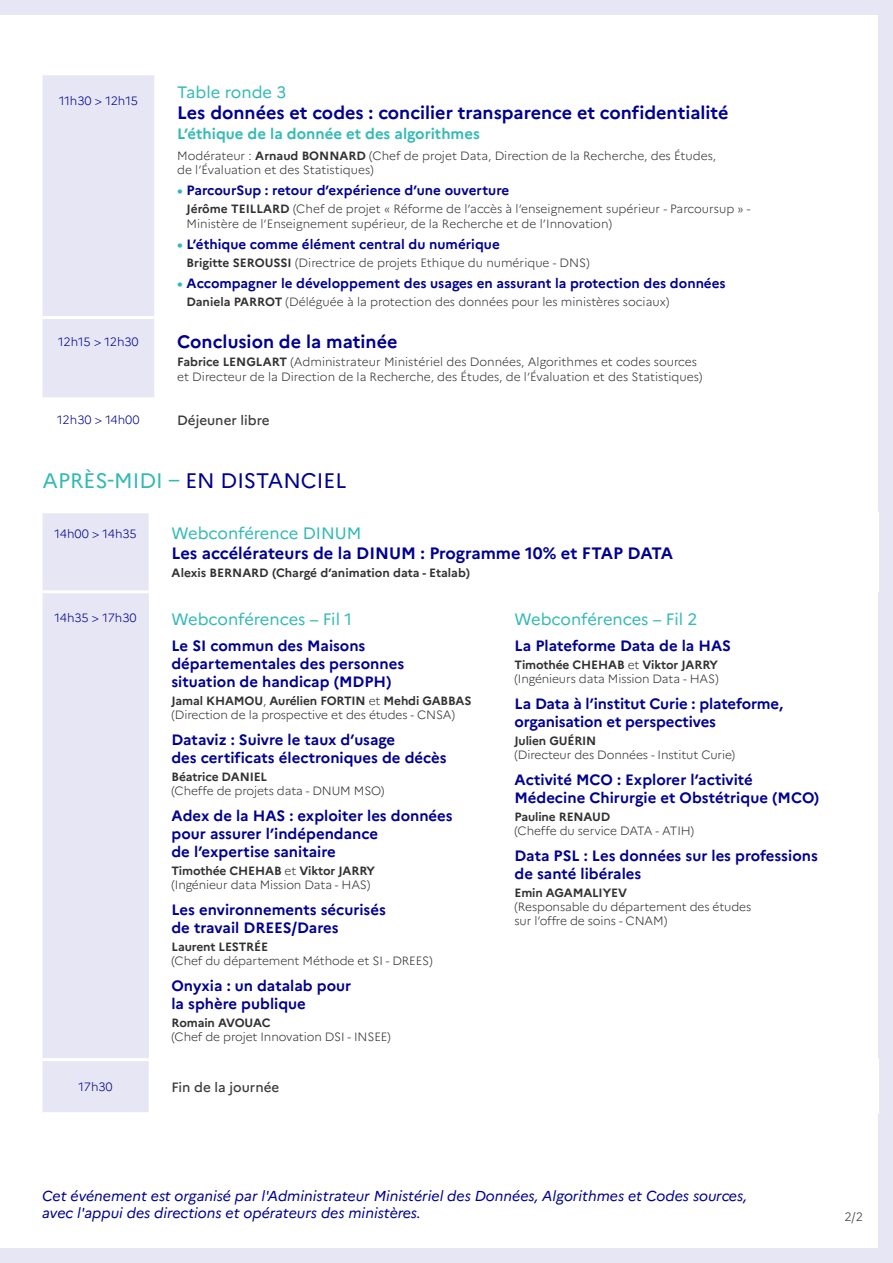
<style>
.page{position:relative;width:893px;height:1263px;background:#fff}
.page>*{position:absolute;margin:0;border:0;box-sizing:border-box;transform-origin:0 0}
.t1{font:21px "Marianne";color:#000091}
.t2{font:700 18px "Marianne";color:#000091}
.t3{font:16.5px "Marianne";color:#33bab5}
.t4{font:700 16.5px "Marianne";color:#000091}
.t5{font:700 15px/18px "Marianne";color:#000091}
.t6{font:700 15px "Marianne";color:#33bab5}
.t7{font:italic 14.4px/17.2px "Marianne";color:#000091}
.t8{font:700 13.5px "Marianne";color:#000091}
.t9{font:500 13.5px "Marianne";color:#3c3c3c}
.t10{font:300 12px/14.4px "Marianne";letter-spacing:-.005em;color:#323232}
.t11{font:700 12px "Marianne";letter-spacing:-.01em;color:#323232}
.t12{font:300 12px "Marianne";color:#000091}
.s1{font-weight:700}
.s2{color:#33bab5}
</style>
<div class="page">
<div style="left:0;top:0;width:893px;height:1263px;border:15px solid #e6e6f4"></div>
<div style="left:43px;top:513px;width:106px;height:599px;background:#e6e6f4"></div>
<hr style="left:43px;top:590px;width:106px;height:3px;background:#fff">
<hr style="left:43px;top:1058px;width:106px;height:3px;background:#fff">
<hr style="left:492px;top:1058px;width:387px;height:3px;background:#fff">
<div style="left:0;top:15px;width:28px;height:1233px;background:#fff"></div>
<div style="left:43px;top:75px;width:111px;height:322px;background:#e6e6f4"></div>
<hr style="left:43px;top:316px;width:111px;height:3px;background:#fff">
<p class="t12" style="left:59px;top:92px;width:80px">11h30 &gt; 12h15</p>
<h3 class="t3" style="left:177px;top:79px;width:111px">Table ronde 3</h3>
<h2 class="t2" style="left:177px;top:99px;width:553px">Les données et codes : concilier transparence et confidentialité</h2>
<p class="t6" style="left:177px;top:122px;width:304px">L’éthique de la donnée et des algorithmes</p>
<p class="t10" style="left:177px;top:148px;width:540px">Modérateur : <span class="s1">Arnaud BONNARD</span> (Chef de projet Data, Direction de la Recherche, des Études, de l’Évaluation et des Statistiques)</p>
<p class="t8" style="left:177px;top:180px;width:334px"><span class="s2">•</span> ParcourSup : retour d’expérience d’une ouverture</p>
<p class="t10" style="left:186px;top:201px;width:565px"><span class="s1">Jérôme TEILLARD</span> (Chef de projet « Réforme de l’accès à l’enseignement supérieur - Parcoursup » -<br>Ministère de l’Enseignement supérieur, de la Recherche et de l’Innovation)</p>
<p class="t8" style="left:177px;top:234px;width:324px"><span class="s2">•</span> L’éthique comme élément central du numérique</p>
<p class="t10" style="left:186px;top:254px;width:405px"><span class="s1">Brigitte SEROUSSI</span> (Directrice de projets Ethique du numérique - DNS)</p>
<p class="t8" style="left:177px;top:273px;width:550px"><span class="s2">•</span> Accompagner le développement des usages en assurant la protection des données</p>
<p class="t10" style="left:186px;top:293px;width:484px"><span class="s1">Daniela PARROT</span> (Déléguée à la protection des données pour les ministères sociaux)</p>
<p class="t12" style="left:58px;top:332px;width:82px">12h15 &gt; 12h30</p>
<h2 class="t2" style="left:177px;top:328px;width:222px">Conclusion de la matinée</h2>
<p class="t10" style="left:177px;top:354px;width:527px"><span class="s1">Fabrice LENGLART</span> (Administrateur Ministériel des Données, Algorithmes et codes sources et Directeur de la Direction de la Recherche, des Études, de l’Évaluation et des Statistiques)</p>
<p class="t12" style="left:57px;top:410px;width:84px">12h30 &gt; 14h00</p>
<p class="t9" style="left:177px;top:410px;width:94px">Déjeuner libre</p>
<h1 class="t1" style="left:43px;top:464px;width:305px"><span class="s2">APRÈS-MIDI –</span> EN DISTANCIEL</h1>
<p class="t12" style="left:55px;top:524px;width:84px">14h00 &gt; 14h35</p>
<h3 class="t3" style="left:171px;top:520px;width:192px">Webconférence DINUM</h3>
<h3 class="t4" style="left:171px;top:540px;width:503px">Les accélérateurs de la DINUM : Programme 10% et FTAP DATA</h3>
<p class="t11" style="left:171px;top:563px;width:300px">Alexis BERNARD (Chargé d’animation data - Etalab)</p>
<p class="t12" style="left:55px;top:608px;width:84px">14h35 &gt; 17h30</p>
<h3 class="t3" style="left:171px;top:607px;width:182px">Webconférences – Fil 1</h3>
<p class="t5" style="left:171px;top:635px;width:234px">Le SI commun des Maisons départementales des personnes situation de handicap (MDPH)</p>
<p class="t10" style="left:171px;top:692px;width:301px"><span class="s1">Jamal KHAMOU</span>, <span class="s1">Aurélien FORTIN</span> et <span class="s1">Mehdi GABBAS </span>(Direction de la prospective et des études - CNSA)</p>
<p class="t5" style="left:171px;top:729px;width:277px">Dataviz : Suivre le taux d’usage<br>des certificats électroniques de décès</p>
<p class="t11" style="left:171px;top:767px;width:97px">Béatrice DANIEL</p>
<p class="t10" style="left:171px;top:783px;width:214px">(Cheffe de projets data - DNUM MSO)</p>
<p class="t5" style="left:171px;top:805px;width:283px">Adex de la HAS : exploiter les données pour assurer l’indépendance<br>de l’expertise sanitaire</p>
<p class="t10" style="left:171px;top:862px;width:205px"><span class="s1">Timothée CHEHAB</span> et <span class="s1">Viktor JARRY </span>(Ingénieur data Mission Data - HAS)</p>
<p class="t5" style="left:171px;top:899px;width:216px">Les environnements sécurisés de travail DREES/Dares</p>
<p class="t11" style="left:171px;top:937px;width:98px">Laurent LESTRÉE</p>
<p class="t10" style="left:171px;top:953px;width:263px">(Chef du département Méthode et SI - DREES)</p>
<p class="t5" style="left:171px;top:975px;width:181px">Onyxia : un datalab pour la sphère publique</p>
<p class="t11" style="left:171px;top:1013px;width:101px">Romain AVOUAC</p>
<p class="t10" style="left:171px;top:1028px;width:221px">(Chef de projet Innovation DSI - INSEE)</p>
<h3 class="t3" style="left:514px;top:607px;width:184px">Webconférences – Fil 2</h3>
<p class="t5" style="left:514px;top:635px;width:218px">La Plateforme Data de la HAS</p>
<p class="t10" style="left:514px;top:656px;width:206px"><span class="s1">Timothée CHEHAB</span> et <span class="s1">Viktor JARRY </span>(Ingénieurs data Mission Data - HAS)</p>
<p class="t5" style="left:514px;top:693px;width:270px">La Data à l’institut Curie : plateforme, organisation et perspectives</p>
<p class="t11" style="left:514px;top:731px;width:83px">Julien GUÉRIN</p>
<p class="t10" style="left:514px;top:747px;width:222px">(Directeur des Données - Institut Curie)</p>
<p class="t5" style="left:514px;top:769px;width:306px">Activité MCO : Explorer l’activité<br>Médecine Chirurgie et Obstétrique (MCO)</p>
<p class="t11" style="left:514px;top:807px;width:97px">Pauline RENAUD</p>
<p class="t10" style="left:514px;top:823px;width:181px">(Cheffe du service DATA - ATIH)</p>
<p class="t5" style="left:514px;top:845px;width:305px">Data PSL : Les données sur les professions de santé libérales</p>
<p class="t11" style="left:514px;top:883px;width:114px">Emin AGAMALIYEV</p>
<p class="t10" style="left:514px;top:899px;width:238px">(Responsable du département des études sur l’offre de soins - CNAM)</p>
<p class="t12" style="left:79px;top:1077px;width:36px">17h30</p>
<p class="t9" style="left:171px;top:1076px;width:109px">Fin de la journée</p>
<p class="t7" style="left:42px;top:1185px;width:707px">Cet événement est organisé par l'Administrateur Ministériel des Données, Algorithmes et Codes sources, avec l'appui des directions et opérateurs des ministères.</p>
<p class="t10" style="left:844px;top:1209px;width:20px">2/2</p>
</div>
